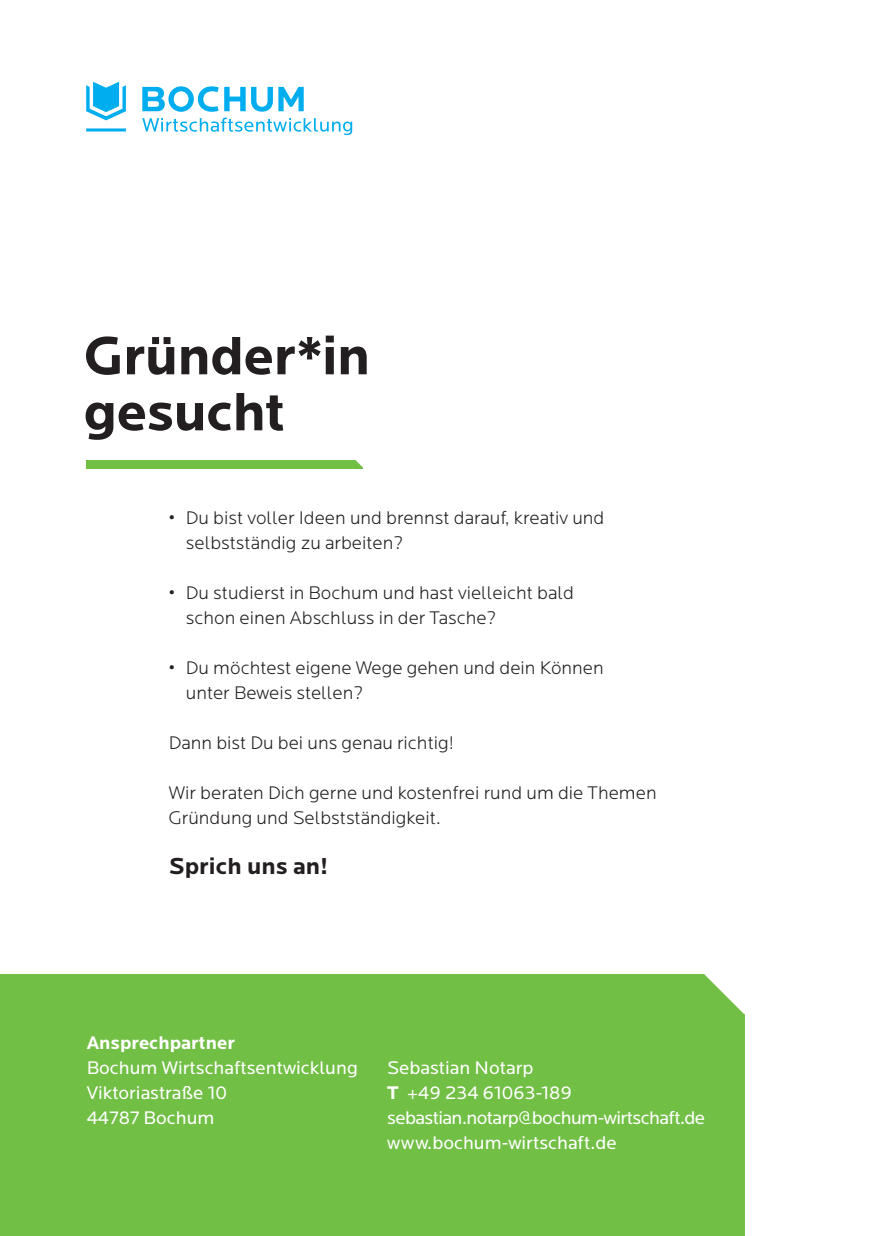
<style>
.page{position:relative;width:885px;height:1236px;background:#fff}
.page>*{position:absolute;margin:0;border:0;box-sizing:border-box;transform-origin:0 0}
.Headline_Innenseiten{font:700 56px/56px "Locator";letter-spacing:-.01em;color:#231f20}
.Hervorhebungen_12pt{font:700 24px "Locator";color:#231f20}
.Fliesstext{font:300 19px/25px "Locator";color:#231f20}
.Fliesstext_auf_Farbe{font:19px "Locator";color:#fff}
.Fliesstext_auf_Farbe-2{font:19px "Locator";letter-spacing:-.03em;color:#fff}
.Fliesstext_auf_Farbe-3{font:700 19px "Locator";color:#fff}
.s1{font-weight:700}
</style>
<div class="page">
<svg style="left:86px;top:82px;width:266px;height:53px"></svg>
<div style="left:0;top:974px;width:744px;height:262px;background:#71bf44"></div>
<svg style="left:704px;top:974px;width:40px;height:40px"></svg>
<div style="left:87px;top:460px;width:276px;height:9px;background:#71bf44"></div>
<svg style="left:355px;top:460px;width:8px;height:8px"></svg>
<p class="Headline_Innenseiten" style="left:84px;top:329px;width:288px">Gründer*in gesucht</p>
<p class="Fliesstext" style="left:186px;top:505px;width:420px;text-indent:-17px">• Du bist voller Ideen und brennst darauf, kreativ und selbstständig zu arbeiten?</p>
<p class="Fliesstext" style="left:186px;top:580px;width:389px;text-indent:-17px">• Du studierst in Bochum und hast vielleicht bald schon einen Abschluss in der Tasche?</p>
<p class="Fliesstext" style="left:186px;top:655px;width:419px;text-indent:-17px">• Du möchtest eigene Wege gehen und dein Können unter Beweis stellen?</p>
<p class="Fliesstext" style="left:169px;top:730px;width:286px">Dann bist Du bei uns genau richtig!</p>
<p class="Fliesstext" style="left:169px;top:780px;width:489px">Wir beraten Dich gerne und kostenfrei rund um die Themen<br>Gründung und Selbstständigkeit.</p>
<p class="Hervorhebungen_12pt" style="left:169px;top:852px;width:161px">Sprich uns an!</p>
<p class="Fliesstext_auf_Farbe-3" style="left:87px;top:1032px;width:150px">Ansprechpartner</p>
<p class="Fliesstext_auf_Farbe" style="left:87px;top:1057px;width:272px">Bochum Wirtschaftsentwicklung</p>
<p class="Fliesstext_auf_Farbe" style="left:87px;top:1082px;width:142px">Viktoriastraße 10</p>
<p class="Fliesstext_auf_Farbe" style="left:87px;top:1107px;width:129px">44787 Bochum</p>
<p class="Fliesstext_auf_Farbe" style="left:387px;top:1057px;width:148px">Sebastian Notarp</p>
<p class="Fliesstext_auf_Farbe" style="left:387px;top:1082px;width:186px"><span class="s1">T</span> +49 234 61063-189</p>
<p class="Fliesstext_auf_Farbe-2" style="left:387px;top:1107px;width:319px">sebastian.notarp@bochum-wirtschaft.de</p>
<p class="Fliesstext_auf_Farbe" style="left:387px;top:1132px;width:231px">www.bochum-wirtschaft.de</p>
</div>
